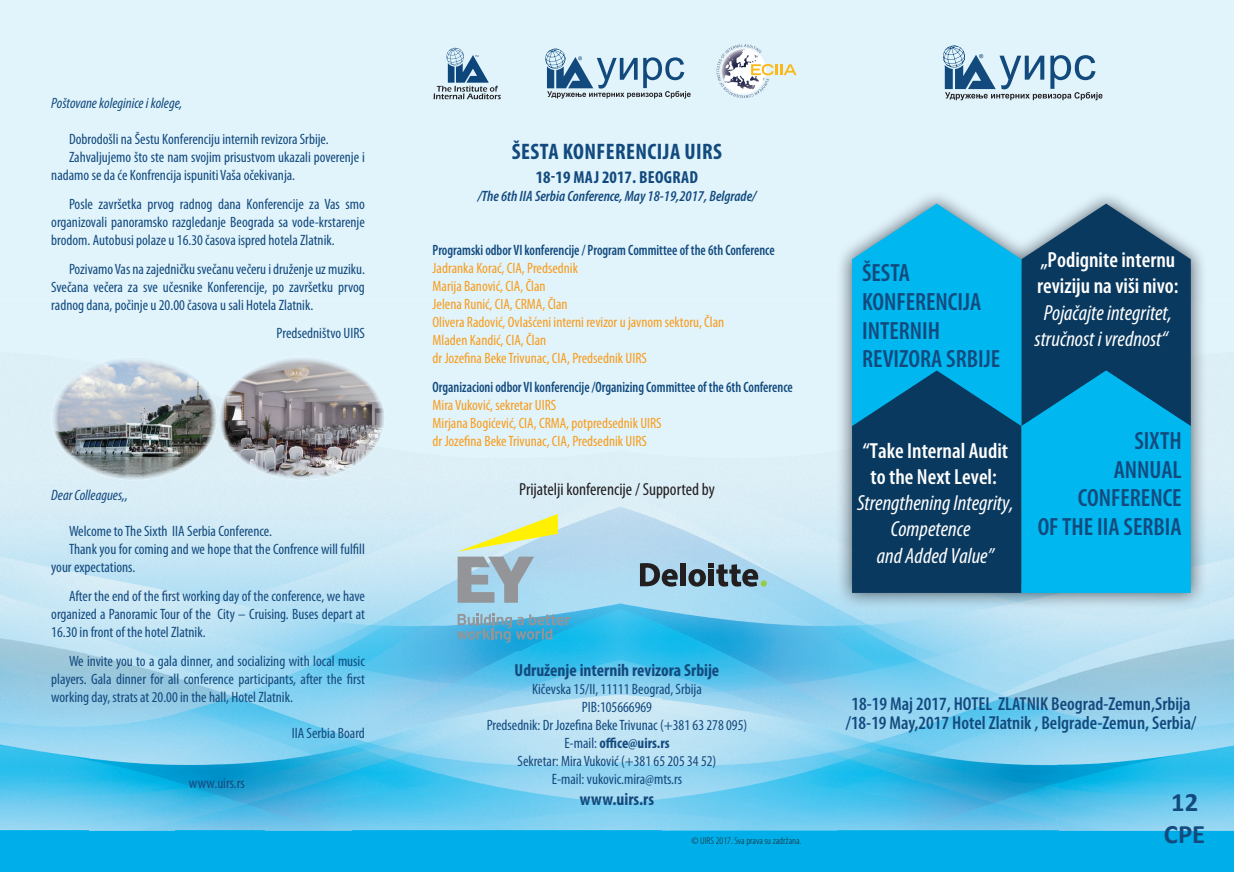
<style>
.page{position:relative;width:1234px;height:872px;background:#fff}
.page>*{position:absolute;margin:0;border:0;box-sizing:border-box;transform-origin:0 0}
.t1{font:700 26.62px "Calibri";color:#134a7e}
.t2{font:600 condensed 25px/28.8px "Myriad Pro";color:#134a7e;text-align:right}
.t3{font:700 condensed 22.5px "Myriad Pro";letter-spacing:.02em;color:#134a7e}
.t4{font:italic condensed 21.88px/26.2px "Myriad Pro";color:#fff;text-align:center}
.t5{font:600 condensed 21.88px/26.2px "Myriad Pro";color:#fff}
.t6{font:600 condensed 18.75px/18.8px "Myriad Pro";color:#134a7e;text-align:center}
.t7{font:700 condensed 17.5px "Myriad Pro";color:#134a7e}
.t8{font:condensed 17.5px "Myriad Pro";color:#231f20}
.t9{font:700 condensed 17.5px "Myriad Pro";letter-spacing:.02em;color:#134a7e}
.t10{font:condensed 15px/18px "Myriad Pro";color:#134a7e;text-align:justify}
.t11{font:condensed 15px/18px "Myriad Pro";color:#f89c1c}
.t12{font:600 condensed 15px "Myriad Pro";color:#134a7e;scale:.9 1}
.t13{font:italic 600 condensed 15px "Myriad Pro";color:#134a7e}
.t14{font:italic condensed 15px "Myriad Pro";color:#134a7e}
.t15{font:300 condensed 10px "Myriad Pro";color:#231f20;scale:1.06 1}
.s1{font-weight:700}
</style>
<div class="page">
<div style="left:0;top:0;width:1233px;height:300px;background:#e1f4fc"></div>
<img style="left:440px;top:300px;width:220px;height:528px">
<img style="left:660px;top:300px;width:177px;height:572px">
<img style="left:1189px;top:300px;width:44px;height:572px">
<img style="left:0;top:388px;width:88px;height:484px">
<img style="left:176px;top:388px;width:88px;height:484px">
<img style="left:352px;top:388px;width:88px;height:440px">
<img style="left:88px;top:470px;width:88px;height:402px">
<img style="left:264px;top:468px;width:88px;height:404px">
<img style="left:837px;top:608px;width:352px;height:264px">
<div style="left:352px;top:828px;width:309px;height:44px;background:#00afea"></div>
<img style="left:836px;top:189px;width:370px;height:419px">
<svg style="left:851px;top:204px;width:339px;height:389px;background:#137fac"></svg>
<svg style="left:456px;top:613px;width:114px;height:30px;background:#5aabcc"></svg>
<svg style="left:457px;top:514px;width:100px;height:88px;background:#bbd0c2"></svg>
<div style="left:680px;top:563px;width:5px;height:23px;background:#231f20"></div>
<svg style="left:688px;top:563px;width:78px;height:23px;background:#6b818c"></svg>
<svg style="left:639px;top:563px;width:38px;height:23px"></svg>
<svg style="left:716px;top:44px;width:80px;height:54px"></svg>
<svg style="left:545px;top:49px;width:145px;height:50px;background:#a7c2d4"></svg>
<svg style="left:942px;top:45px;width:160px;height:55px;background:#a8c2d4"></svg>
<svg style="left:433px;top:48px;width:67px;height:51px;background:#a8c0d0"></svg>
<img style="left:51px;top:356px;width:166px;height:124px;border-radius:50%">
<img style="left:219px;top:356px;width:166px;height:124px;border-radius:50%">
<p class="t14" style="left:51px;top:98px;width:133px">Poštovane koleginice i kolege,</p>
<p class="t10" style="left:69px;top:132px;width:261px">Dobrodošli na Šestu Konferenciju internih revizora Srbije.</p>
<p class="t10" style="left:69px;top:150px;width:297px">Zahvaljujemo što ste nam svojim prisustvom ukazali poverenje i</p>
<p class="t10" style="left:51px;top:168px;width:245px">nadamo se da će Konfrencija ispuniti Vaša očekivanja.</p>
<p class="t10" style="left:51px;top:196px;width:315px;text-indent:18px">Posle završetka prvog radnog dana Konferencije za Vas smo organizovali panoramsko razgledanje Beograda sa vode-krstarenje brodom. Autobusi polaze u 16.30 časova ispred hotela Zlatnik.</p>
<p class="t10" style="left:51px;top:261px;width:315px;text-indent:18px">Pozivamo Vas na zajedničku svečanu večeru i druženje uz muziku.<br>Svečana večera za sve učesnike Konferencije, po završetku prvog radnog dana, počinje u 20.00 časova u sali Hotela Zlatnik.</p>
<p class="t10" style="left:276px;top:326px;width:90px">Predsedništvo UIRS</p>
<p class="t14" style="left:51px;top:490px;width:78px">Dear Colleagues,,</p>
<p class="t10" style="left:69px;top:524px;width:205px">Welcome to The Sixth IIA Serbia Conference.</p>
<p class="t10" style="left:69px;top:542px;width:297px">Thank you for coming and we hope that the Confrence will fulfill</p>
<p class="t10" style="left:51px;top:560px;width:86px">your expectations.</p>
<p class="t10" style="left:51px;top:588px;width:315px;text-indent:18px">After the end of the first working day of the conference, we have organized a Panoramic Tour of the City – Cruising. Buses depart at 16.30 in front of the hotel Zlatnik.</p>
<p class="t10" style="left:51px;top:653px;width:315px;text-indent:18px">We invite you to a gala dinner, and socializing with local music players. Gala dinner for all conference participants, after the first working day, strats at 20.00 in the hall, Hotel Zlatnik.</p>
<p class="t10" style="left:291px;top:725px;width:75px">IIA Serbia Board</p>
<p class="t10" style="left:189px;top:775px;width:57px">www.uirs.rs</p>
<h3 class="t3" style="left:512px;top:143px;width:212px">ŠESTA KONFERENCIJA UIRS</h3>
<p class="t9" style="left:535px;top:170px;width:164px">18-19 MAJ 2017. BEOGRAD</p>
<p class="t13" style="left:477px;top:190px;width:280px">/The 6th IIA Serbia Conference, May 18-19,2017, Belgrade/</p>
<p class="t12" style="left:432px;top:245px;width:382px">Programski odbor VI konferencije / Program Committee of the 6th Conference</p>
<p class="t11" style="left:432px;top:261px;width:293px">Jadranka Korać, CIA, Predsednik<br>Marija Banović, CIA, Član<br>Jelena Runić, CIA, CRMA, Član<br>Olivera Radović, Ovlašćeni interni revizor u javnom sektoru, Član Mladen Kandić, CIA, Član<br>dr Jozefina Beke Trivunac, CIA, Predsednik UIRS</p>
<p class="t12" style="left:432px;top:382px;width:402px">Organizacioni odbor VI konferencije /Organizing Committee of the 6th Conference</p>
<p class="t11" style="left:432px;top:397px;width:230px">Mira Vuković, sekretar UIRS<br>Mirjana Bogićević, CIA, CRMA, potpredsednik UIRS dr Jozefina Beke Trivunac, CIA, Predsednik UIRS</p>
<p class="t8" style="left:519px;top:483px;width:197px">Prijatelji konferencije / Supported by</p>
<p class="t7" style="left:514px;top:663px;width:206px">Udruženje internih revizora Srbije</p>
<p class="t10" style="left:486px;top:681px;width:262px;text-align:center">Kičevska 15/II, 11111 Beograd, Srbija<br>PIB:105666969<br>Predsednik: Dr Jozefina Beke Trivunac (+381 63 278 095)<br>E-mail: <span class="s1">office@uirs.rs<br></span>Sekretar: Mira Vuković (+381 65 205 34 52)<br>E-mail: vukovic.mira@mts.rs</p>
<p class="t7" style="left:580px;top:792px;width:75px">www.uirs.rs</p>
<h2 class="t2" style="left:861px;top:261px;width:140px;text-align:left">ŠESTA<br>KONFERENCIJA<br>INTERNIH<br>REVIZORA SRBIJE</h2>
<h3 class="t5" style="left:1036px;top:249px;width:143px">„Podignite internu reviziju na viši nivo:</h3>
<h3 class="t4" style="left:1034px;top:301px;width:139px">Pojačajte integritet, stručnost i vrednost“</h3>
<h3 class="t5" style="left:862px;top:439px;width:147px;text-align:center">“Take Internal Audit to the Next Level:</h3>
<h3 class="t4" style="left:856px;top:492px;width:158px">Strengthening Integrity,<br>Competence<br>and Added Value”</h3>
<h2 class="t2" style="left:1037px;top:428px;width:145px">SIXTH<br>ANNUAL<br>CONFERENCE<br>OF THE IIA SERBIA</h2>
<p class="t6" style="left:845px;top:696px;width:352px">18-19 Maj 2017, HOTEL ZLATNIK Beograd-Zemun,Srbija /18-19 May,2017 Hotel Zlatnik , Belgrade-Zemun, Serbia/</p>
<h1 class="t1" style="left:1170px;top:791px;width:29px">12</h1>
<p class="t15" style="left:691px;top:836px;width:105px">© UIRS 2017. Sva prava su zadržana.</p>
<h1 class="t1" style="left:1163px;top:823px;width:43px">CPE</h1>
</div>
